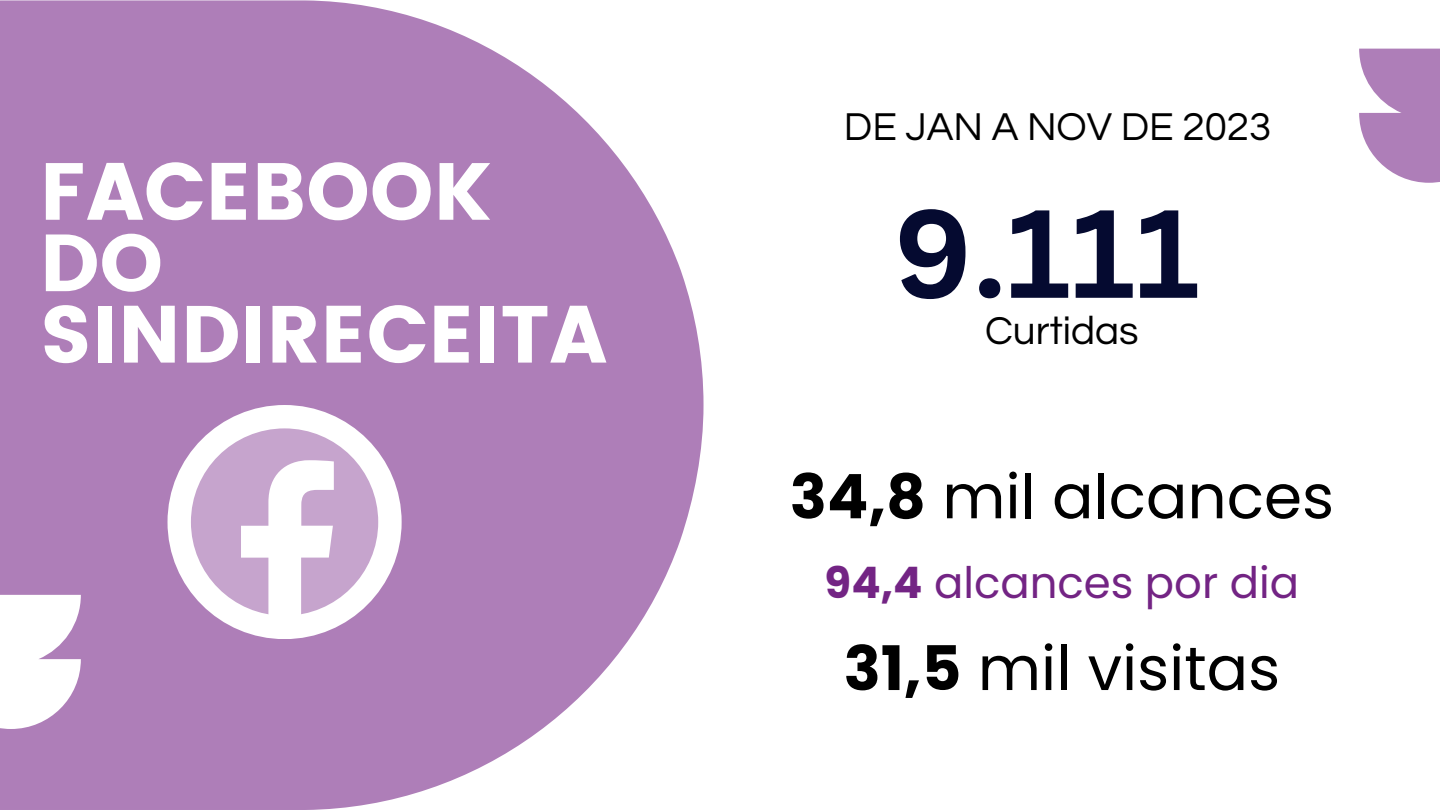
<style>
.page{position:relative;width:1440px;height:810px;background:#fff}
.page>*{position:absolute;margin:0;border:0;box-sizing:border-box;transform-origin:0 0}
.t1{font:700 122.4px "Canva Sans";color:#050a30}
.t2{font:80.8px "Poppins";color:#fff}
.t3{font:61.4px "Poppins";color:#000}
.t4{font:43.4px "Poppins";color:#732484}
.t5{font:40.4px "Questrial";color:#000}
.s1{font-weight:700}
</style>
<div class="page">
<svg style="left:0;top:0;width:704px;height:810px;background:#b990c1"></svg>
<svg style="left:0;top:595px;width:81px;height:134px"></svg>
<svg style="left:1359px;top:49px;width:81px;height:134px"></svg>
<svg style="left:168px;top:405px;width:234px;height:234px"></svg>
<p class="t2" style="left:40px;top:145px;width:453px">FACEBOOK</p>
<p class="t2" style="left:40px;top:216px;width:125px">DO</p>
<p class="t2" style="left:40px;top:287px;width:569px">SINDIRECEITA</p>
<p class="t5" style="left:844px;top:106px;width:429px">DE JAN A NOV DE 2023</p>
<p class="t1" style="left:894px;top:167px;width:308px">9.111</p>
<p class="t5" style="left:985px;top:310px;width:155px">Curtidas</p>
<p class="t3" style="left:790px;top:454px;width:546px"><span class="s1">34,8</span> mil alcances</p>
<p class="t4" style="left:825px;top:552px;width:476px"><span class="s1">94,4</span> alcances por dia</p>
<p class="t3" style="left:844px;top:626px;width:438px"><span class="s1">31,5</span> mil visitas</p>
</div>
